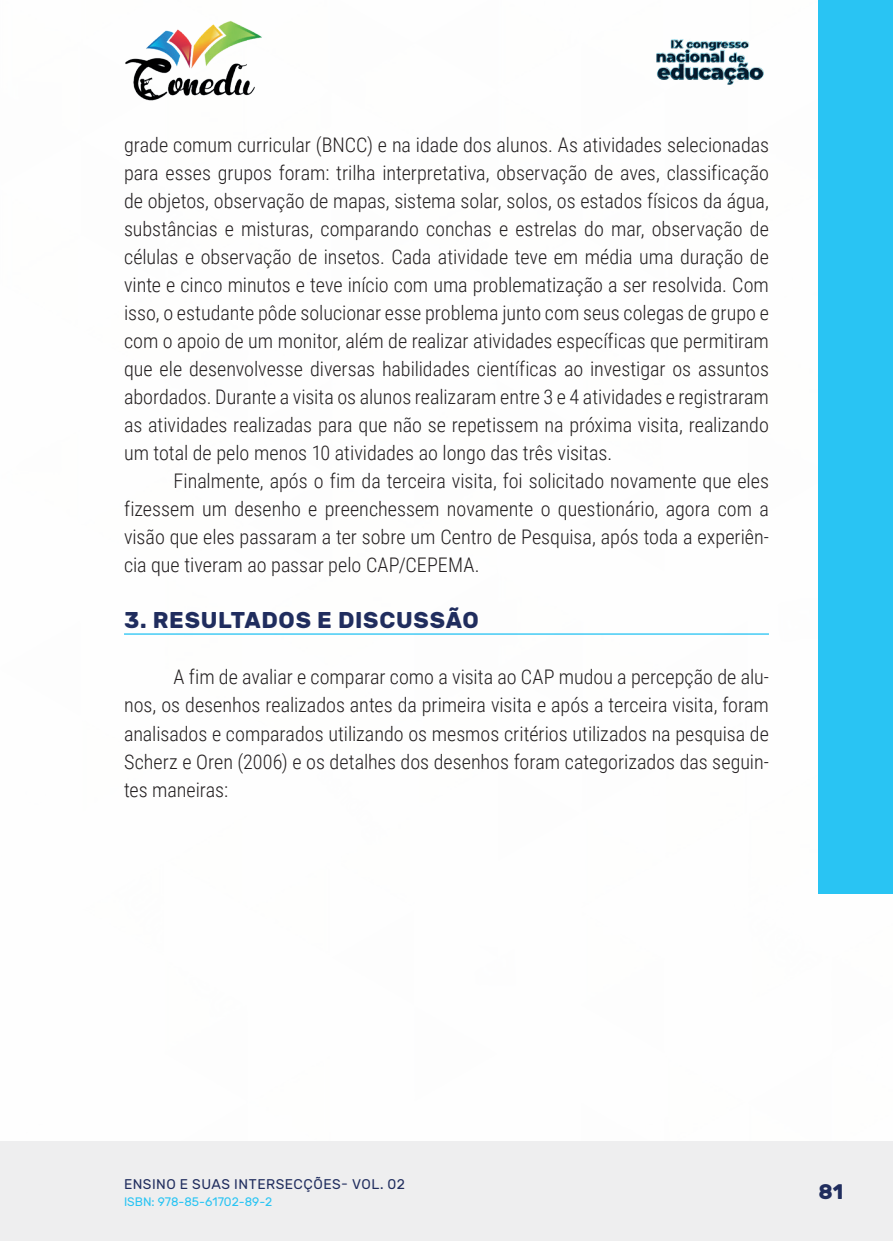
<style>
.page{position:relative;width:893px;height:1241px;background:#fff}
.page>*{position:absolute;margin:0;border:0;box-sizing:border-box;transform-origin:0 0}
._10_SUBTITULO{font:700 22.75px "Rubik";letter-spacing:.03em;color:#202d5e}
.t1{font:700 21px "Rubik";color:#202d5e}
._9_CORPO{font:300 20.12px/28px "Roboto Condensed";color:#231f20;text-align:justify}
.t2{font:14px "Rubik";letter-spacing:.035em;color:#202d5e}
.t3{font:12.25px "Rubik";color:#29c4f3}
</style>
<div class="page">
<div style="left:0;top:1141px;width:893px;height:99px;background:#eeeeef"></div>
<img style="left:125px;top:20px;width:137px;height:81px">
<img style="left:656px;top:39px;width:108px;height:46px">
<div style="left:819px;top:0;width:74px;height:893px;background:#29c4f3"></div>
<hr style="left:124px;top:633px;width:645px;height:1px;background:#29c4f3">
<p class="_9_CORPO" style="left:124px;top:130px;width:646px">grade comum curricular (BNCC) e na idade dos alunos. As atividades selecionadas para esses grupos foram: trilha interpretativa, observação de aves, classificação de objetos, observação de mapas, sistema solar, solos, os estados físicos da água, substâncias e misturas, comparando conchas e estrelas do mar, observação de células e observação de insetos. Cada atividade teve em média uma duração de vinte e cinco minutos e teve início com uma problematização a ser resolvida. Com isso, o estudante pôde solucionar esse problema junto com seus colegas de grupo e com o apoio de um monitor, além de realizar atividades específicas que permitiram que ele desenvolvesse diversas habilidades científicas ao investigar os assuntos abordados. Durante a visita os alunos realizaram entre 3 e 4 atividades e registraram as atividades realizadas para que não se repetissem na próxima visita, realizando um total de pelo menos 10 atividades ao longo das três visitas.</p>
<p class="_9_CORPO" style="left:124px;top:466px;width:646px;text-indent:50px">Finalmente, após o fim da terceira visita, foi solicitado novamente que eles fizessem um desenho e preenchessem novamente o questionário, agora com a visão que eles passaram a ter sobre um Centro de Pesquisa, após toda a experiên&shy;cia que tiveram ao passar pelo CAP/CEPEMA.</p>
<p class="_10_SUBTITULO" style="left:124px;top:607px;width:356px">3. RESULTADOS E DISCUSSÃO</p>
<p class="_9_CORPO" style="left:124px;top:662px;width:646px;text-indent:50px">A fim de avaliar e comparar como a visita ao CAP mudou a percepção de alu&shy;nos, os desenhos realizados antes da primeira visita e após a terceira visita, foram analisados e comparados utilizando os mesmos critérios utilizados na pesquisa de Scherz e Oren (2006) e os detalhes dos desenhos foram categorizados das seguin&shy;tes maneiras:</p>
<p class="t2" style="left:124px;top:1175px;width:282px">ENSINO E SUAS INTERSECÇÕES- VOL. 02</p>
<p class="t3" style="left:124px;top:1194px;width:150px">ISBN: 978-85-61702-89-2</p>
<p class="t1" style="left:819px;top:1179px;width:26px">81</p>
</div>
